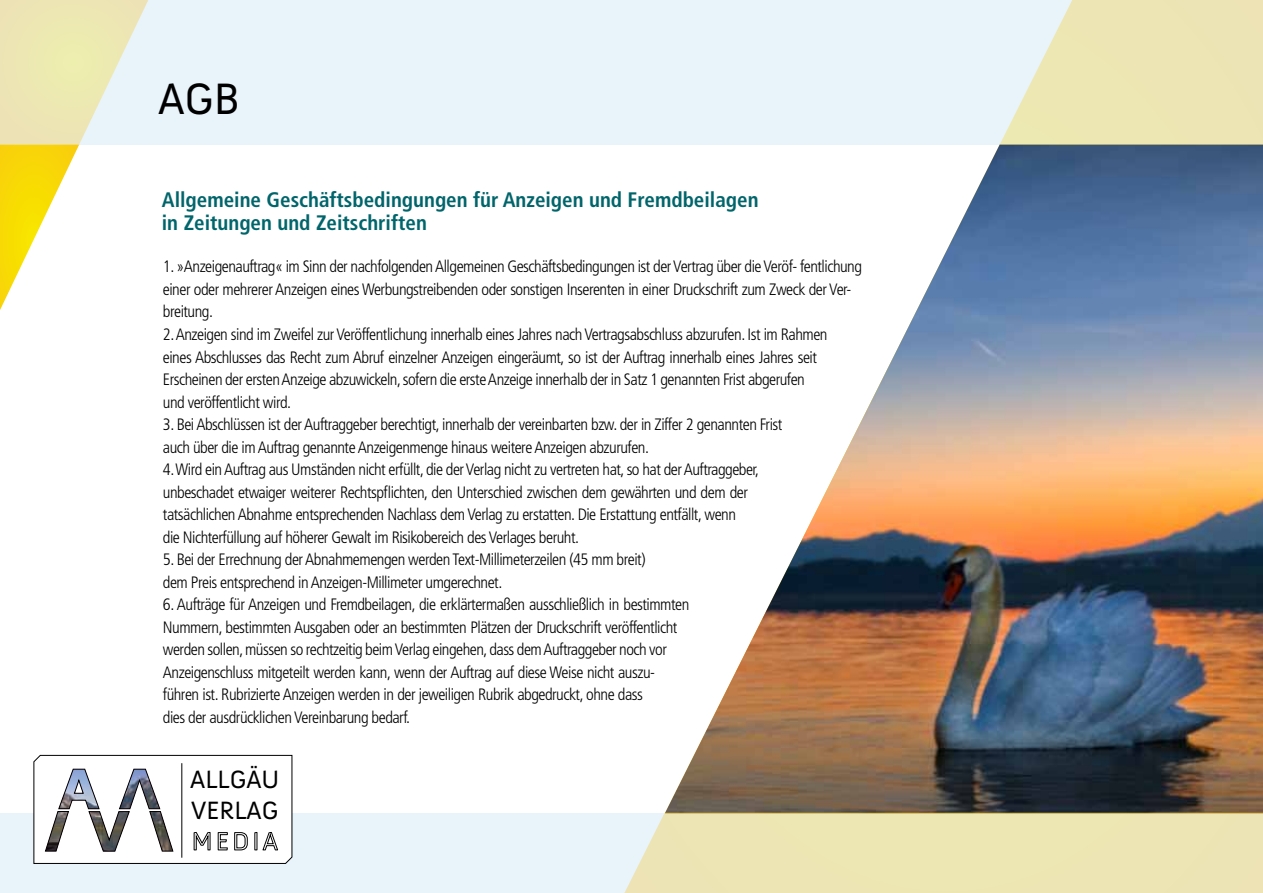
<style>
.page{position:relative;width:1263px;height:893px;background:#fff}
.page>*{position:absolute;margin:0;border:0;box-sizing:border-box;transform-origin:0 0}
.t1{font:45px "Anivers";color:#000}
.t2{font:25.65px/30.8px "Anivers";color:#000}
.t3{font:700 condensed 21px/22.5px "Frutiger LT Std";color:#00656b}
.t4{font:300 condensed 16.5px/22.5px "Frutiger LT Std";letter-spacing:-.03em;color:#000}
</style>
<div class="page">
<div style="left:0;top:0;width:1263px;height:145px;background:#e9f3fa"></div>
<div style="left:0;top:813px;width:1263px;height:80px;background:#e9f3fa"></div>
<svg style="left:0;top:0;width:148px;height:310px"></svg>
<svg style="left:33px;top:754px;width:260px;height:110px"></svg>
<hr style="left:181px;top:763px;width:1px;height:95px;background:#000">
<img style="left:624px;top:0;width:639px;height:893px">
<h1 class="t1" style="left:158px;top:74px;width:84px">AGB</h1>
<p class="t3" style="left:162px;top:189px;width:598px">Allgemeine Geschäftsbedingungen für Anzeigen und Fremdbeilagen in Zeitungen und Zeitschriften</p>
<p class="t4" style="left:163px;top:256px;width:701px">1. »Anzeigenauftrag« im Sinn der nachfolgenden Allgemeinen Geschäftsbedingungen ist der Vertrag über die Veröf- fentlichung einer oder mehrerer Anzeigen eines Werbungstreibenden oder sonstigen Inserenten in einer Druckschrift zum Zweck der Ver&shy;breitung.</p>
<p class="t4" style="left:163px;top:323px;width:666px">2. Anzeigen sind im Zweifel zur Veröffentlichung innerhalb eines Jahres nach Vertragsabschluss abzurufen. Ist im Rahmen eines Abschlusses das Recht zum Abruf einzelner Anzeigen eingeräumt, so ist der Auftrag innerhalb eines Jahres seit Erscheinen der ersten Anzeige abzuwickeln, sofern die erste Anzeige innerhalb der in Satz 1 genannten Frist abgerufen und veröffentlicht wird.</p>
<p class="t4" style="left:163px;top:413px;width:621px">3. Bei Abschlüssen ist der Auftraggeber berechtigt, innerhalb der vereinbarten bzw. der in Ziffer 2 genannten Frist auch über die im Auftrag genannte Anzeigenmenge hinaus weitere Anzeigen abzurufen.</p>
<p class="t4" style="left:163px;top:458px;width:598px">4. Wird ein Auftrag aus Umständen nicht erfüllt, die der Verlag nicht zu vertreten hat, so hat der Auftraggeber, unbeschadet etwaiger weiterer Rechtspflichten, den Unterschied zwischen dem gewährten und dem der tatsächlichen Abnahme entsprechenden Nachlass dem Verlag zu erstatten. Die Erstattung entfällt, wenn<br>die Nichterfüllung auf höherer Gewalt im Risikobereich des Verlages beruht.</p>
<p class="t4" style="left:163px;top:548px;width:484px">5. Bei der Errechnung der Abnahmemengen werden Text-Millimeterzeilen (45 mm breit) dem Preis entsprechend in Anzeigen-Millimeter umgerechnet.</p>
<p class="t4" style="left:163px;top:593px;width:528px">6. Aufträge für Anzeigen und Fremdbeilagen, die erklärtermaßen ausschließlich in bestimmten Nummern, bestimmten Ausgaben oder an bestimmten Plätzen der Druckschrift veröffentlicht werden sollen, müssen so rechtzeitig beim Verlag eingehen, dass dem Auftraggeber noch vor Anzeigenschluss mitgeteilt werden kann, wenn der Auftrag auf diese Weise nicht auszu&shy;führen ist. Rubrizierte Anzeigen werden in der jeweiligen Rubrik abgedruckt, ohne dass<br>dies der ausdrücklichen Vereinbarung bedarf.</p>
<h2 class="t2" style="left:190px;top:765px;width:91px">ALLGÄU<br>VERLAG</h2>
</div>
